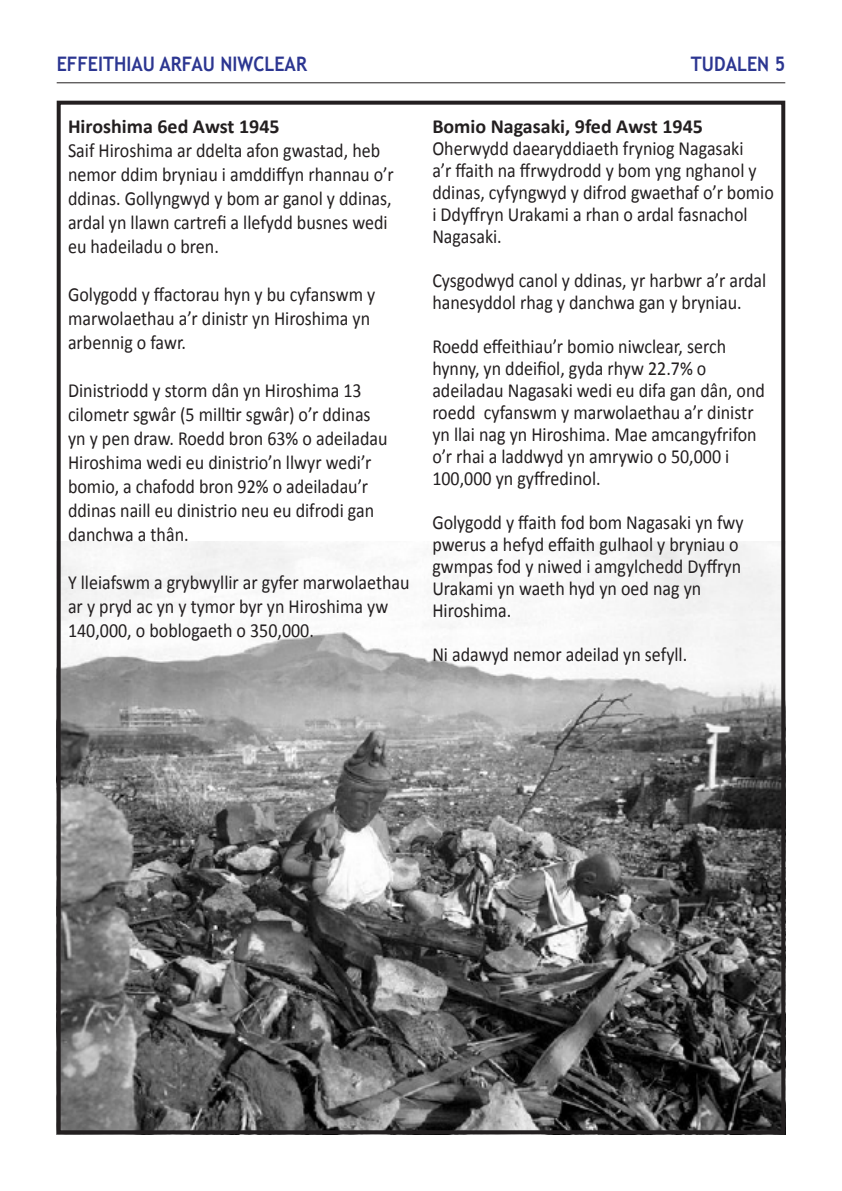
<style>
.page{position:relative;width:842px;height:1191px;background:#fff}
.page>*{position:absolute;margin:0;border:0;box-sizing:border-box;transform-origin:0 0}
.t1{font:20px/22px "Calibri";color:#231f20;scale:.9 1}
.t2{font:700 20px "Calibri";color:#231f20}
.t3{font:700 20px "Trebuchet MS";color:#2c3691;scale:.9 1}
</style>
<div class="page">
<img style="left:62px;top:541px;width:718px;height:588px">
<hr style="left:57px;top:82px;width:728px;height:1px;background:#231f20">
<div style="left:57px;top:101px;width:728px;height:1033px;border:4px solid #231f20"></div>
<p class="t3" style="left:57px;top:52px;width:280px">EFFEITHIAU ARFAU NIWCLEAR</p>
<p class="t3" style="left:691px;top:52px;width:106px">TUDALEN 5</p>
<p class="t2" style="left:68px;top:112px;width:213px">Hiroshima 6ed Awst 1945</p>
<p class="t1" style="left:68px;top:137px;width:363px;line-height:24px">Saif Hiroshima ar ddelta afon gwastad, heb nemor ddim bryniau i amddiffyn rhannau o’r ddinas. Gollyngwyd y bom ar ganol y ddinas, ardal yn llawn cartrefi a llefydd busnes wedi eu hadeiladu o bren.</p>
<p class="t1" style="left:68px;top:281px;width:343px;line-height:24px">Golygodd y ffactorau hyn y bu cyfanswm y marwolaethau a’r dinistr yn Hiroshima yn arbennig o fawr.</p>
<p class="t1" style="left:68px;top:377px;width:356px;line-height:24px">Dinistriodd y storm dân yn Hiroshima 13 cilometr sgwâr (5 milltir sgwâr) o’r ddinas yn y pen draw. Roedd bron 63% o adeiladau Hiroshima wedi eu dinistrio’n llwyr wedi’r bomio, a chafodd bron 92% o adeiladau’r ddinas naill eu dinistrio neu eu difrodi gan danchwa a thân.</p>
<p class="t1" style="left:68px;top:569px;width:381px;line-height:24px">Y lleiafswm a grybwyllir ar gyfer marwolaethau ar y pryd ac yn y tymor byr yn Hiroshima yw<br>140,000, o boblogaeth o 350,000.</p>
<p class="t2" style="left:432px;top:112px;width:272px">Bomio Nagasaki, 9fed Awst 1945</p>
<p class="t1" style="left:432px;top:136px;width:381px">Oherwydd daearyddiaeth fryniog Nagasaki<br>a’r ffaith na ffrwydrodd y bom yng nghanol y ddinas, cyfyngwyd y difrod gwaethaf o’r bomio i Ddyffryn Urakami a rhan o ardal fasnachol Nagasaki.</p>
<p class="t1" style="left:432px;top:268px;width:372px">Cysgodwyd canol y ddinas, yr harbwr a’r ardal hanesyddol rhag y danchwa gan y bryniau.</p>
<p class="t1" style="left:432px;top:334px;width:371px">Roedd effeithiau’r bomio niwclear, serch hynny, yn ddeifiol, gyda rhyw 22.7% o adeiladau Nagasaki wedi eu difa gan dân, ond roedd cyfanswm y marwolaethau a’r dinistr yn llai nag yn Hiroshima. Mae amcangyfrifon o’r rhai a laddwyd yn amrywio o 50,000 i 100,000 yn gyffredinol.</p>
<p class="t1" style="left:432px;top:510px;width:347px">Golygodd y ffaith fod bom Nagasaki yn fwy pwerus a hefyd effaith gulhaol y bryniau o gwmpas fod y niwed i amgylchedd Dyffryn<br>Urakami yn waeth hyd yn oed nag yn<br>Hiroshima.</p>
<p class="t1" style="left:432px;top:642px;width:285px">Ni adawyd nemor adeilad yn sefyll.</p>
</div>
